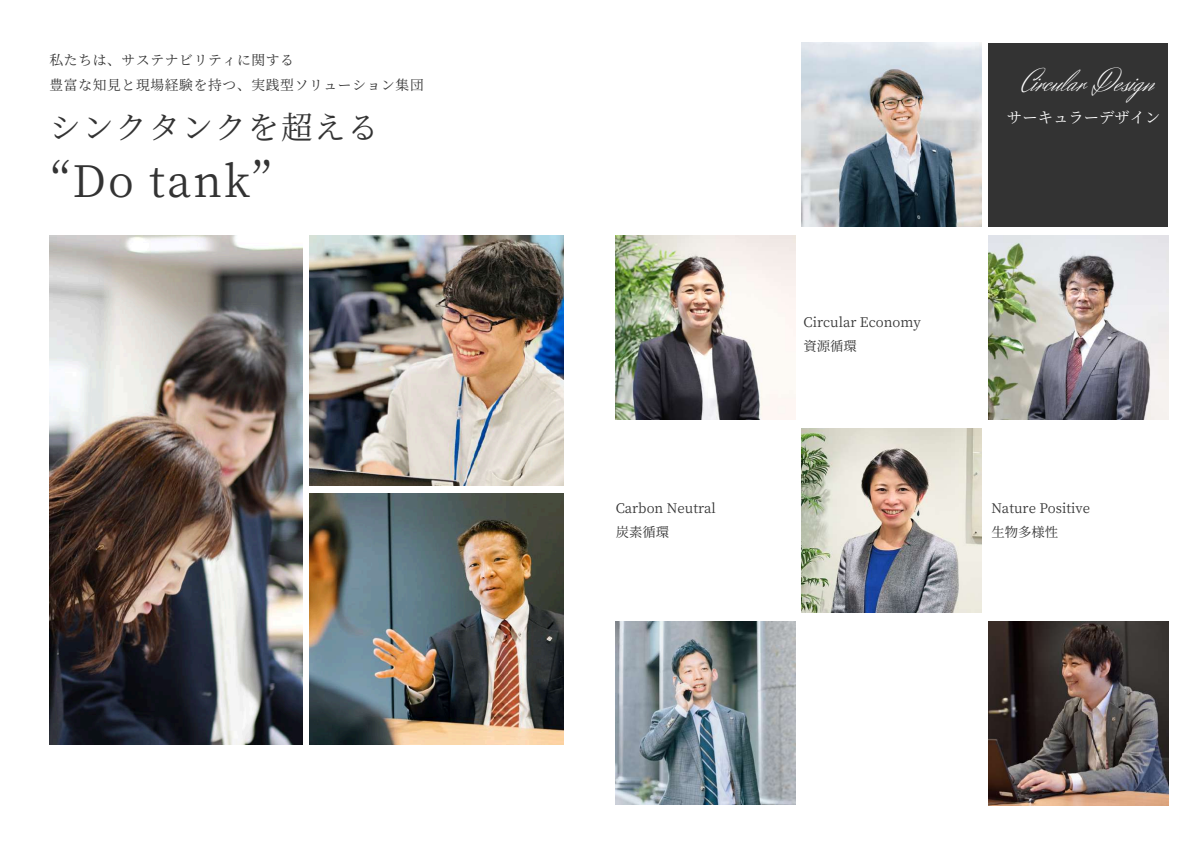
<style>
.page{position:relative;width:1191px;height:843px;background:#fff}
.page>*{position:absolute;margin:0;border:0;box-sizing:border-box;transform-origin:0 0}
.t1{font:43.5px "Source Han Serif JP";letter-spacing:.05em;color:#333}
.t2{font:31.7px "Herr Von Muellerhoff";color:#fff}
.t3{font:31.5px "Source Han Serif JP";letter-spacing:.05em;color:#333}
.t4{font:15.4px "Source Han Serif JP";color:#fff}
.t5{font:13.7px/24.3px "Source Han Serif JP";letter-spacing:.05em;color:#333}
.t6{font:13.3px/24px "Source Han Serif JP";color:#333}
</style>
<div class="page">
<img style="left:801px;top:43px;width:180px;height:184px">
<div style="left:988px;top:43px;width:179px;height:184px;background:#333"></div>
<img style="left:49px;top:236px;width:253px;height:507px">
<img style="left:310px;top:493px;width:253px;height:250px">
<img style="left:310px;top:236px;width:253px;height:249px">
<img style="left:988px;top:236px;width:179px;height:183px">
<img style="left:615px;top:236px;width:180px;height:183px">
<img style="left:801px;top:428px;width:180px;height:184px">
<img style="left:615px;top:621px;width:180px;height:183px">
<img style="left:988px;top:621px;width:179px;height:183px">
<p class="t5" style="left:49px;top:47px;width:376px">私たちは、サステナビリティに関する<br>豊富な知見と現場経験を持つ、実践型ソリューション集団</p>
<h3 class="t3" style="left:49px;top:103px;width:330px">シンクタンクを超える</h3>
<h1 class="t1" style="left:49px;top:147px;width:220px">“Do tank”</h1>
<h2 class="t2" style="left:1021px;top:61px;width:133px">Circular Design</h2>
<p class="t6" style="left:803px;top:309px;width:119px">Circular Economy資源循環</p>
<p class="t4" style="left:1006px;top:106px;width:155px">サーキュラーデザイン</p>
<p class="t6" style="left:615px;top:495px;width:102px">Carbon Neutral炭素循環</p>
<p class="t6" style="left:991px;top:495px;width:100px">Nature Positive生物多様性</p>
</div>
